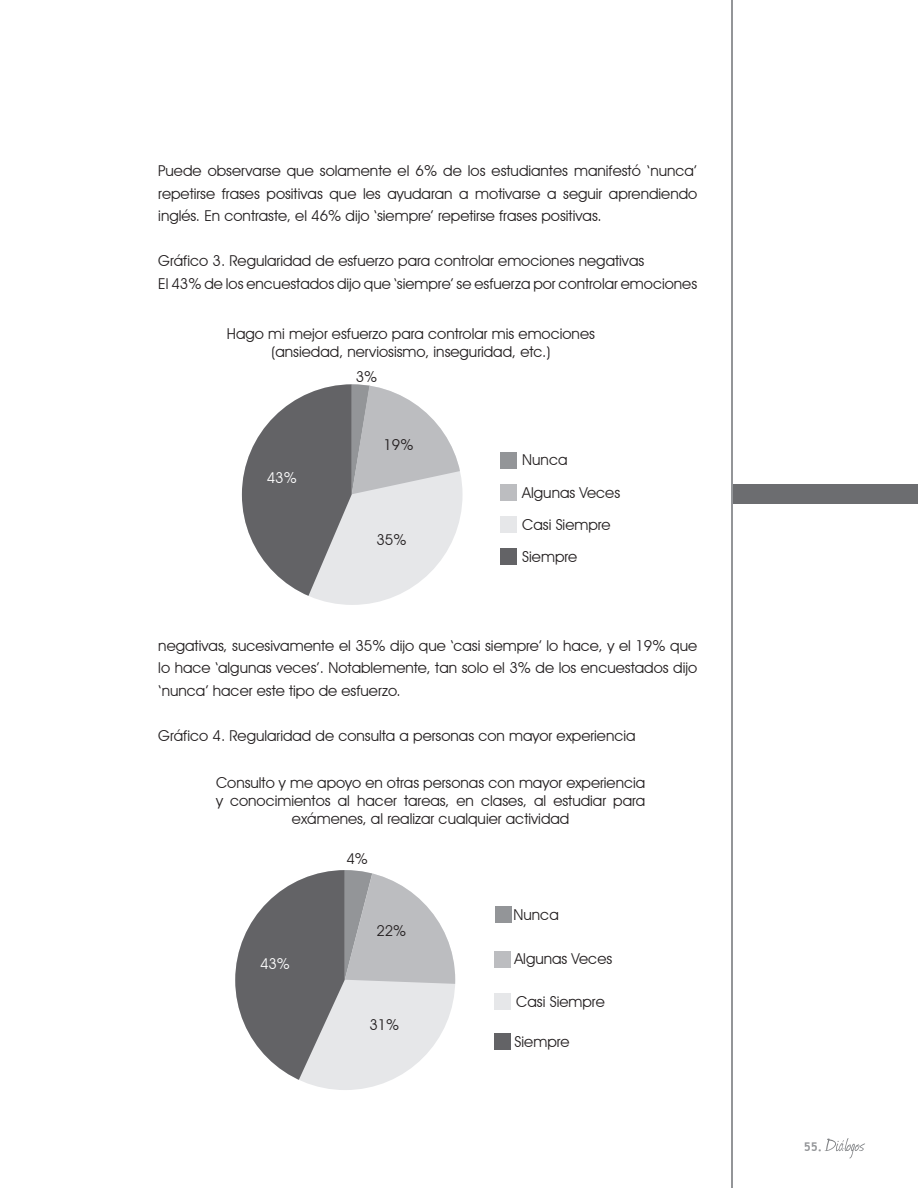
<style>
.page{position:relative;width:918px;height:1188px;background:#fff}
.page>*{position:absolute;margin:0;border:0;box-sizing:border-box;transform-origin:0 0}
.t1{font:15px/22.5px "Avant Garde IT Cby BT";color:#231f20;text-align:justify}
.t2{font:15px "Avant Garde IT Cby BT";color:#fff}
.t3{font:14.85px "Avant Garde IT Cby BT";color:#231f20}
.t4{font:14.85px "Avant Garde IT Cby BT";color:#fff}
.t5{font:700 12px "Trebuchet MS";color:#939598}
</style>
<div class="page">
<div style="left:733px;top:484px;width:185px;height:20px;background:#6c6d70"></div>
<hr style="left:732px;top:0;width:1px;height:1188px;background:#939598">
<svg style="left:825px;top:1138px;width:40px;height:20px"></svg>
<svg style="left:242px;top:384px;width:221px;height:221px"></svg>
<div style="left:500px;top:452px;width:17px;height:16px;background:#939598"></div>
<div style="left:500px;top:484px;width:17px;height:17px;background:#bcbdc0"></div>
<div style="left:500px;top:516px;width:17px;height:17px;background:#e6e7e9"></div>
<div style="left:500px;top:548px;width:17px;height:17px;background:#636366"></div>
<div style="left:495px;top:906px;width:17px;height:17px;background:#939598"></div>
<div style="left:494px;top:951px;width:17px;height:17px;background:#bcbdc0"></div>
<div style="left:494px;top:994px;width:17px;height:16px;background:#e6e7e9"></div>
<div style="left:494px;top:1034px;width:17px;height:16px;background:#636366"></div>
<svg style="left:235px;top:870px;width:220px;height:220px"></svg>
<p class="t1" style="left:158px;top:160px;width:540px">Puede observarse que solamente el 6% de los estudiantes manifestó ‘nunca’ repetirse frases positivas que les ayudaran a motivarse a seguir aprendiendo inglés. En contraste, el 46% dijo ‘siempre’ repetirse frases positivas.</p>
<p class="t1" style="left:158px;top:250px;width:488px">Gráfico 3. Regularidad de esfuerzo para controlar emociones negativas</p>
<p class="t1" style="left:158px;top:272px;width:540px">El 43% de los encuestados dijo que ‘siempre’ se esfuerza por controlar emociones</p>
<p class="t1" style="left:227px;top:324px;width:370px;line-height:18px;text-align:center">Hago mi mejor esfuerzo para controlar mis emociones (ansiedad, nerviosismo, inseguridad, etc.)</p>
<p class="t2" style="left:267px;top:469px;width:31px">43%</p>
<p class="t1" style="left:356px;top:365px;width:23px">3%</p>
<p class="t1" style="left:384px;top:434px;width:31px">19%</p>
<p class="t1" style="left:377px;top:528px;width:31px">35%</p>
<p class="t1" style="left:522px;top:448px;width:47px">Nunca</p>
<p class="t1" style="left:522px;top:481px;width:99px">Algunas Veces</p>
<p class="t1" style="left:522px;top:513px;width:90px">Casi Siempre</p>
<p class="t1" style="left:522px;top:545px;width:57px">Siempre</p>
<p class="t1" style="left:158px;top:634px;width:540px">negativas, sucesivamente el 35% dijo que ‘casi siempre’ lo hace, y el 19% que lo hace ‘algunas veces’. Notablemente, tan solo el 3% de los encuestados dijo ‘nunca’ hacer este tipo de esfuerzo.</p>
<p class="t1" style="left:158px;top:724px;width:479px">Gráfico 4. Regularidad de consulta a personas con mayor experiencia</p>
<p class="t1" style="left:216px;top:773px;width:431px;line-height:18px;text-align:center">Consulto y me apoyo en otras personas con mayor experiencia y conocimientos al hacer tareas, en clases, al estudiar para exámenes, al realizar cualquier actividad</p>
<p class="t4" style="left:260px;top:954px;width:31px">43%</p>
<p class="t3" style="left:346px;top:850px;width:23px">4%</p>
<p class="t3" style="left:376px;top:922px;width:31px">22%</p>
<p class="t3" style="left:369px;top:1016px;width:31px">31%</p>
<p class="t1" style="left:514px;top:903px;width:47px">Nunca</p>
<p class="t1" style="left:514px;top:948px;width:99px">Algunas Veces</p>
<p class="t1" style="left:516px;top:990px;width:90px">Casi Siempre</p>
<p class="t1" style="left:515px;top:1030px;width:57px">Siempre</p>
<p class="t5" style="left:804px;top:1139px;width:20px">55.</p>
</div>
